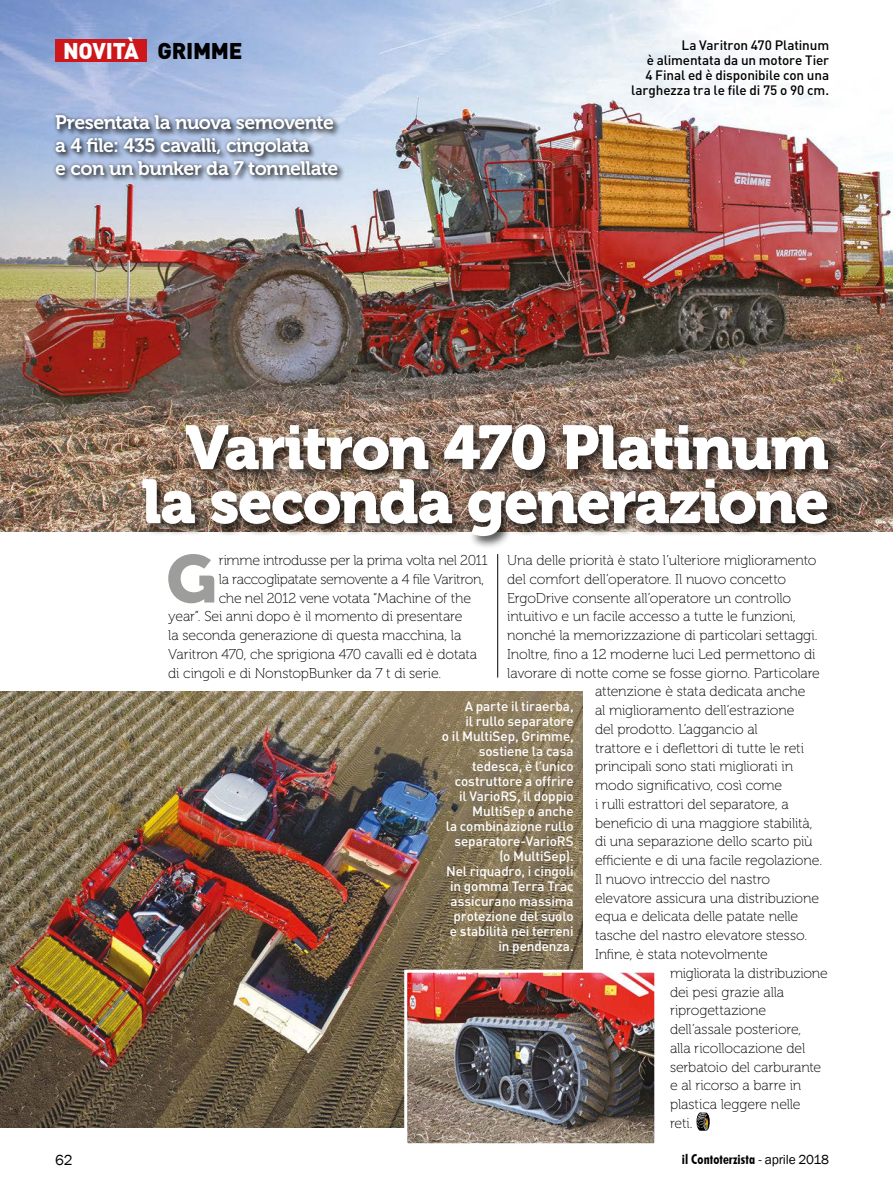
<style>
.page{position:relative;width:893px;height:1191px;background:#fff}
.page>*{position:absolute;margin:0;border:0;box-sizing:border-box;transform-origin:0 0}
.t1{font:66.75px "Museo 900";color:#9d9d9c}
.t2{font:61.5px/54px "Museo 900";letter-spacing:-.03em;color:#fff;text-align:right}
.t3{font:900 22.5px "DIN Pro";letter-spacing:-.015em;color:#000}
.t4{font:900 22.5px "DIN Pro";letter-spacing:-.02em;color:#fff}
.t5{font:19.5px/22.5px "Museo 700";letter-spacing:-.03em;color:#fff}
.t6{font:15px "Franklin Gothic";color:#000}
.t7{font:14.25px "Museo 100";letter-spacing:-.01em;color:#000}
.t8{font:500 13.5px/15px "DIN Pro";letter-spacing:-.01em;color:#fff;text-align:right}
.t9{font:500 13.5px/15px "DIN Pro";letter-spacing:-.01em;color:#000;text-align:right}
.t10{font:700 condensed 13.5px "Futura BT";letter-spacing:.005em;color:#000}
.s1{font-family:"Franklin Gothic";font-weight:400;font-stretch:normal}
</style>
<div class="page">
<svg style="left:696px;top:1112px;width:14px;height:18px"></svg>
<img style="left:0;top:0;width:893px;height:531px">
<img style="left:0;top:691px;width:582px;height:436px">
<div style="left:54px;top:114px;width:291px;height:68px;background:#000;opacity:.75"></div>
<div style="left:52px;top:112px;width:289px;height:66px;background:#000;opacity:.5"></div>
<div style="left:139px;top:420px;width:702px;height:129px;background:#000;opacity:.75"></div>
<div style="left:55px;top:39px;width:92px;height:23px;background:#cd171a"></div>
<hr style="left:497px;top:554px;width:1px;height:123px;background:#000">
<img style="left:408px;top:973px;width:245px;height:169px">
<div style="left:404px;top:969px;width:253px;height:177px;border:3px solid #fff"></div>
<p class="t4" style="left:63px;top:36px;width:77px">NOVITÀ</p>
<p class="t3" style="left:157px;top:36px;width:87px">GRIMME</p>
<p class="t5" style="left:55px;top:112px;width:285px">Presentata la nuova semovente a 4 file: 435 cavalli, cingolata<br>e con un bunker da 7 tonnellate</p>
<p class="t9" style="left:631px;top:37px;width:199px">La Varitron 470 Platinum<br>è alimentata da un motore Tier<br>4 Final ed è disponibile con una larghezza tra le file di 75 o 90 cm.</p>
<p class="t2" style="left:142px;top:421px;width:689px">Varitron 470 Platinum la seconda generazione</p>
<p class="t1" style="left:167px;top:541px;width:52px">G</p>
<p class="t7" style="left:219px;top:552px;width:271px">rimme introdusse per la prima volta nel 2011</p>
<p class="t7" style="left:507px;top:552px;width:311px">Una delle priorità è stato l’ulteriore miglioramento</p>
<p class="t7" style="left:507px;top:571px;width:280px">del comfort dell’operatore. Il nuovo concetto</p>
<p class="t7" style="left:507px;top:590px;width:285px">ErgoDrive consente all’operatore un controllo</p>
<p class="t7" style="left:507px;top:609px;width:290px">intuitivo e un facile accesso a tutte le funzioni,</p>
<p class="t7" style="left:507px;top:627px;width:312px">nonché la memorizzazione di particolari settaggi.</p>
<p class="t7" style="left:507px;top:646px;width:310px">Inoltre, fino a 12 moderne luci Led permettono di</p>
<p class="t7" style="left:507px;top:665px;width:314px">lavorare di notte come se fosse giorno. Particolare</p>
<p class="t7" style="left:595px;top:684px;width:212px">attenzione è stata dedicata anche</p>
<p class="t7" style="left:595px;top:702px;width:201px">al miglioramento dell’estrazione</p>
<p class="t7" style="left:595px;top:721px;width:164px">del prodotto. L’aggancio al</p>
<p class="t7" style="left:595px;top:740px;width:211px">trattore e i deflettori di tutte le reti</p>
<p class="t7" style="left:595px;top:759px;width:200px">principali sono stati migliorati in</p>
<p class="t7" style="left:595px;top:777px;width:189px">modo significativo, così come</p>
<p class="t7" style="left:595px;top:796px;width:195px">i rulli estrattori del separatore, a</p>
<p class="t7" style="left:595px;top:815px;width:219px">beneficio di una maggiore stabilità,</p>
<p class="t7" style="left:595px;top:834px;width:219px">di una separazione dello scarto più</p>
<p class="t7" style="left:595px;top:852px;width:229px">efficiente e di una facile regolazione.</p>
<p class="t7" style="left:595px;top:871px;width:177px">Il nuovo intreccio del nastro</p>
<p class="t7" style="left:595px;top:890px;width:226px">elevatore assicura una distribuzione</p>
<p class="t7" style="left:595px;top:909px;width:205px">equa e delicata delle patate nelle</p>
<p class="t7" style="left:595px;top:927px;width:214px">tasche del nastro elevatore stesso.</p>
<p class="t7" style="left:595px;top:946px;width:174px">Infine, è stata notevolmente</p>
<p class="t7" style="left:670px;top:965px;width:159px">migliorata la distribuzione</p>
<p class="t7" style="left:670px;top:984px;width:116px">dei pesi grazie alla</p>
<p class="t7" style="left:670px;top:1002px;width:98px">riprogettazione</p>
<p class="t7" style="left:670px;top:1021px;width:133px">dell’assale posteriore,</p>
<p class="t7" style="left:670px;top:1040px;width:137px">alla ricollocazione del</p>
<p class="t7" style="left:670px;top:1059px;width:153px">serbatoio del carburante</p>
<p class="t7" style="left:670px;top:1077px;width:133px">e al ricorso a barre in</p>
<p class="t7" style="left:670px;top:1096px;width:132px">plastica leggere nelle</p>
<p class="t7" style="left:670px;top:1115px;width:24px">reti.</p>
<p class="t7" style="left:219px;top:571px;width:267px">la raccoglipatate semovente a 4 file Varitron,</p>
<p class="t7" style="left:219px;top:590px;width:254px">che nel 2012 vene votata “Machine of the</p>
<p class="t7" style="left:168px;top:609px;width:296px">year”. Sei anni dopo è il momento di presentare</p>
<p class="t7" style="left:168px;top:627px;width:295px">la seconda generazione di questa macchina, la</p>
<p class="t7" style="left:168px;top:646px;width:310px">Varitron 470, che sprigiona 470 cavalli ed è dotata</p>
<p class="t7" style="left:168px;top:665px;width:275px">di cingoli e di NonstopBunker da 7 t di serie.</p>
<p class="t8" style="left:442px;top:697px;width:133px">A parte il tiraerba,<br>il rullo separatore<br>o il MultiSep, Grimme, sostiene la casa tedesca, è l’unico costruttore a offrire<br>il VarioRS, il doppio<br>MultiSep o anche<br>la combinazione rullo separatore-VarioRS (o MultiSep).<br>Nel riquadro, i cingoli in gomma Terra Trac assicurano massima protezione del suolo<br>e stabilità nei terreni in pendenza.</p>
<p class="t6" style="left:55px;top:1150px;width:19px">62</p>
<p class="t10" style="left:682px;top:1151px;width:149px">il Contoterzista <span class="s1">- aprile 2018</span></p>
</div>
